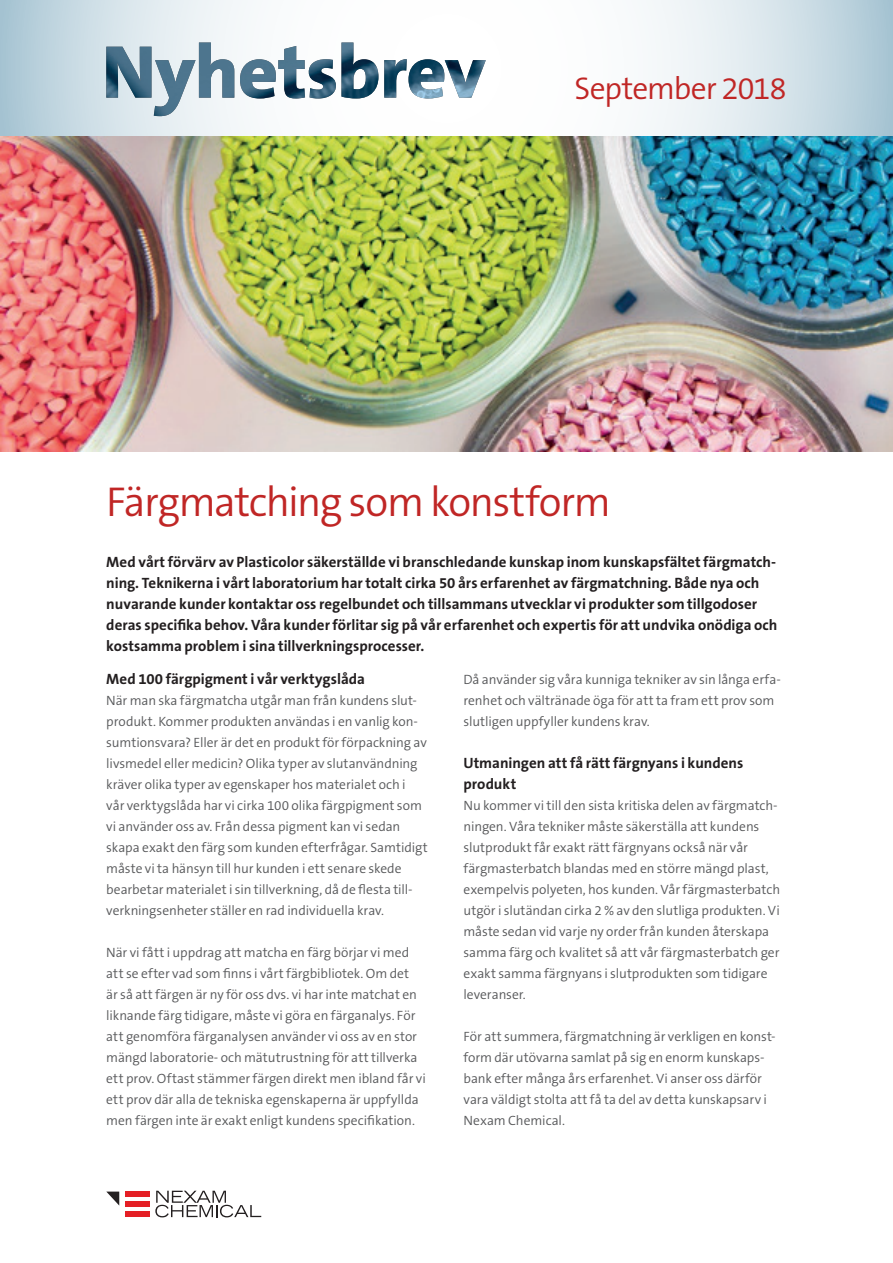
<style>
.page{position:relative;width:893px;height:1263px;background:#fff}
.page>*{position:absolute;margin:0;border:0;box-sizing:border-box;transform-origin:0 0}
.t1{font:300 42px "The Sans B W4";letter-spacing:-.035em;color:#c02625}
.t2{font:300 31.5px "The Sans B W4";letter-spacing:-.035em;color:#c02625}
.t3{font:700 15px/21px "The Sans B W7";color:#231f20}
.t4{font:300 13.5px/21px "The Sans B W4";letter-spacing:-.005em;color:#57585a}
</style>
<div class="page">
<svg style="left:0;top:0;width:893px;height:136px"></svg>
<img style="left:106px;top:43px;width:380px;height:73px">
<div style="left:125px;top:1191px;width:24px;height:5px;background:#e41f25"></div>
<div style="left:125px;top:1201px;width:24px;height:6px;background:#e41f25"></div>
<div style="left:125px;top:1211px;width:24px;height:6px;background:#e41f25"></div>
<svg style="left:106px;top:1191px;width:13px;height:14px"></svg>
<svg style="left:155px;top:1191px;width:106px;height:26px"></svg>
<img style="left:0;top:136px;width:893px;height:315px">
<h2 class="t2" style="left:574px;top:68px;width:214px">September 2018</h2>
<h1 class="t1" style="left:106px;top:475px;width:506px">Färgmatching som konstform</h1>
<p class="t3" style="left:106px;top:551px;width:673px">Med vårt förvärv av Plasticolor säkerställde vi branschledande kunskap inom kunskapsfältet färgmatch&shy;ning. Teknikerna i vårt laboratorium har totalt cirka 50 års erfarenhet av färgmatchning. Både nya och nuvarande kunder kontaktar oss regelbundet och tillsammans utvecklar vi produkter som tillgodoser deras specifika behov. Våra kunder förlitar sig på vår erfarenhet och expertis för att undvika onödiga och kostsamma problem i sina tillverkningsprocesser.</p>
<p class="t3" style="left:106px;top:669px;width:260px">Med 100 färgpigment i vår verktygslåda</p>
<p class="t4" style="left:106px;top:690px;width:323px">När man ska färgmatcha utgår man från kundens slut&shy;produkt. Kommer produkten användas i en vanlig kon&shy;sumtionsvara? Eller är det en produkt för förpackning av livsmedel eller medicin? Olika typer av slutanvändning kräver olika typer av egenskaper hos materialet och i<br>vår verktygslåda har vi cirka 100 olika färgpigment som vi använder oss av. Från dessa pigment kan vi sedan skapa exakt den färg som kunden efterfrågar. Samtidigt måste vi ta hänsyn till hur kunden i ett senare skede bearbetar materialet i sin tillverkning, då de flesta till&shy;verkningsenheter ställer en rad individuella krav.</p>
<p class="t4" style="left:106px;top:942px;width:321px">När vi fått i uppdrag att matcha en färg börjar vi med att se efter vad som finns i vårt färgbibliotek. Om det<br>är så att färgen är ny för oss dvs. vi har inte matchat en liknande färg tidigare, måste vi göra en färganalys. För att genomföra färganalysen använder vi oss av en stor mängd laboratorie- och mätutrustning för att tillverka ett prov. Oftast stämmer färgen direkt men ibland får vi ett prov där alla de tekniska egenskaperna är uppfyllda men färgen inte är exakt enligt kundens specifikation.</p>
<p class="t4" style="left:463px;top:669px;width:319px">Då använder sig våra kunniga tekniker av sin långa erfa&shy;renhet och vältränade öga för att ta fram ett prov som slutligen uppfyller kundens krav.</p>
<p class="t3" style="left:463px;top:753px;width:281px">Utmaningen att få rätt färgnyans i kundens produkt</p>
<p class="t4" style="left:463px;top:795px;width:318px">Nu kommer vi till den sista kritiska delen av färgmatch&shy;ningen. Våra tekniker måste säkerställa att kundens slutprodukt får exakt rätt färgnyans också när vår färgmasterbatch blandas med en större mängd plast, exempelvis polyeten, hos kunden. Vår färgmasterbatch utgör i slutändan cirka 2 % av den slutliga produkten. Vi måste sedan vid varje ny order från kunden återskapa samma färg och kvalitet så att vår färgmasterbatch ger exakt samma färgnyans i slutprodukten som tidigare leveranser.</p>
<p class="t4" style="left:463px;top:1026px;width:314px">För att summera, färgmatchning är verkligen en konst&shy;form där utövarna samlat på sig en enorm kunskaps&shy;bank efter många års erfarenhet. Vi anser oss därför vara väldigt stolta att få ta del av detta kunskapsarv i Nexam Chemical.</p>
</div>
